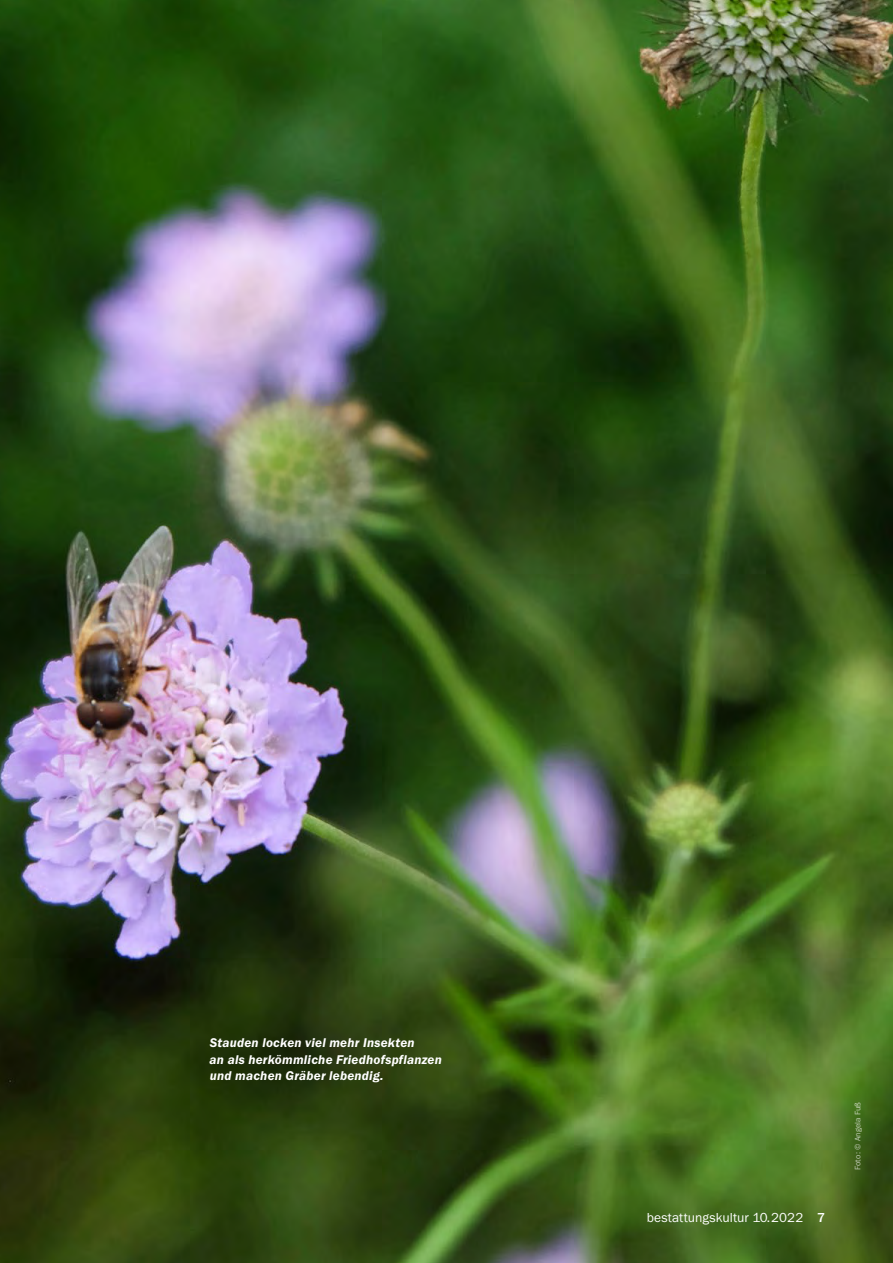
<style>
.page{position:relative;width:893px;height:1263px;background:#fff}
.page>*{position:absolute;margin:0;border:0;box-sizing:border-box;transform-origin:0 0}
.t1{font:13.5px "Franklin Gothic URW Boo";letter-spacing:.01em;color:#fff}
.t2{font:13.2px/16.5px "Franklin Gothic URW Dem Ita";letter-spacing:.015em;color:#fff}
.t3{font:8.25px "Franklin Gothic URW Boo";letter-spacing:.005em;color:#fff}
.s1{font-family:"Franklin Gothic URW";font-weight:500}
</style>
<div class="page">
<img style="left:0;top:0;width:893px;height:1263px">
<p class="t2" style="left:210px;top:1034px;width:234px">Stauden locken viel mehr Insekten<br>an als herkömmliche Friedhofspflanzen und machen Gräber lebendig.</p>
<p class="t1" style="left:647px;top:1209px;width:180px">bestattungskultur 10.2022 <span class="s1">7</span></p>
<p class="t3" style="left:852px;top:1170px;width:70px;rotate:-90deg">Foto: © Angela Fuß</p>
</div>
